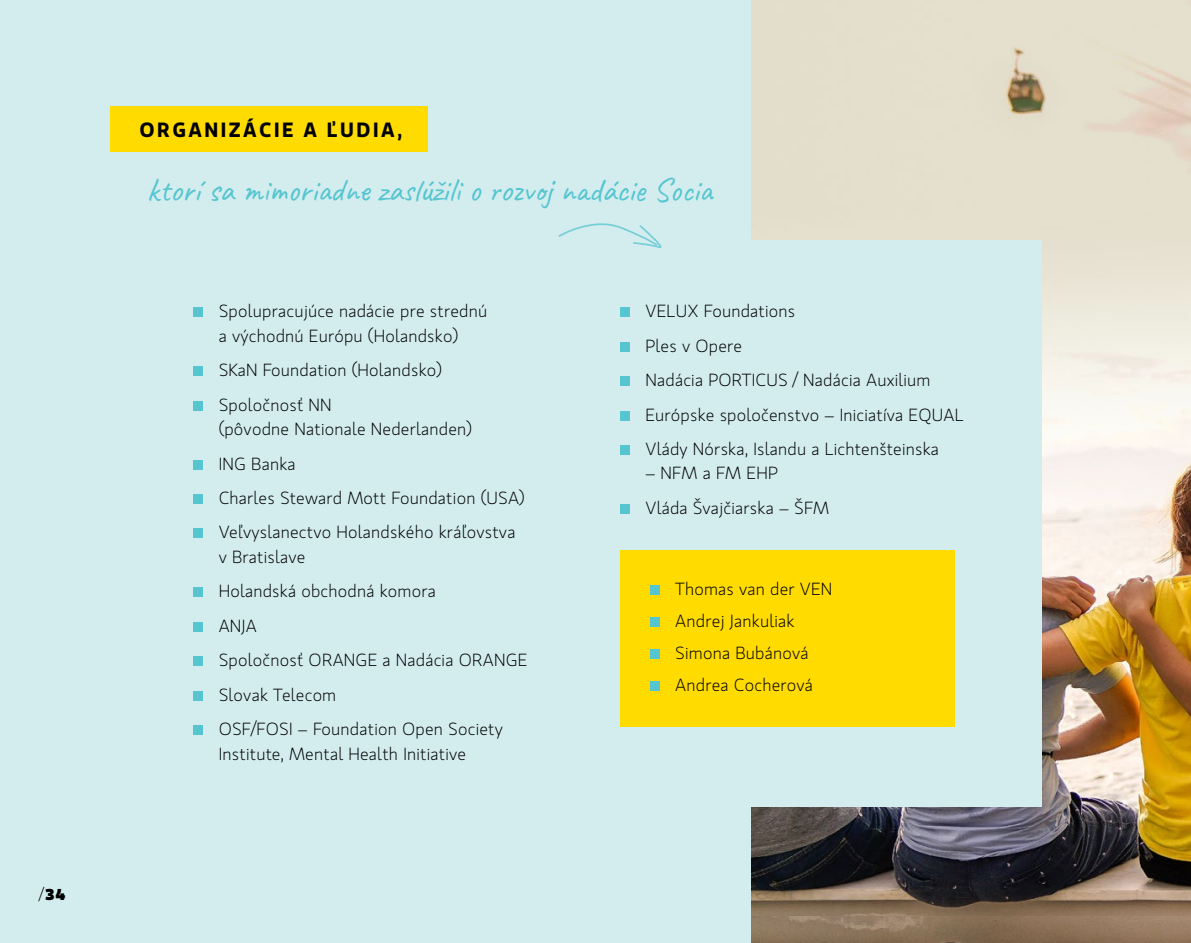
<style>
.page{position:relative;width:1191px;height:943px;background:#d3edef}
.page>*{position:absolute;margin:0;border:0;box-sizing:border-box;transform-origin:0 0}
.t1{font:33.25px "Caveat";color:#56c5d0}
.t2{font:600 20.65px "Gloriola Std";color:#000}
.t3{font:300 17.5px/34.5px "Gloriola Std";letter-spacing:.015em;color:#000}
.t4{font:900 15.75px "Gloriola Std Display";color:#000}
.s1{font-family:"Gloriola Std";font-weight:300}
</style>
<div class="page">
<img style="left:752px;top:0;width:439px;height:916px">
<img style="left:752px;top:916px;width:439px;height:27px">
<div style="left:419px;top:240px;width:623px;height:566px;background:#d3edef"></div>
<div style="left:620px;top:550px;width:335px;height:176px;background:#ffdb00"></div>
<svg style="left:558px;top:223px;width:104px;height:25px"></svg>
<div style="left:193px;top:307px;width:10px;height:10px;background:#56c5d0"></div>
<div style="left:193px;top:366px;width:10px;height:10px;background:#56c5d0"></div>
<div style="left:193px;top:400px;width:10px;height:10px;background:#56c5d0"></div>
<div style="left:193px;top:459px;width:10px;height:10px;background:#56c5d0"></div>
<div style="left:193px;top:494px;width:10px;height:10px;background:#56c5d0"></div>
<div style="left:193px;top:528px;width:10px;height:10px;background:#56c5d0"></div>
<div style="left:193px;top:587px;width:10px;height:10px;background:#56c5d0"></div>
<div style="left:193px;top:622px;width:10px;height:10px;background:#56c5d0"></div>
<div style="left:193px;top:656px;width:10px;height:10px;background:#56c5d0"></div>
<div style="left:193px;top:690px;width:10px;height:10px;background:#56c5d0"></div>
<div style="left:193px;top:725px;width:10px;height:10px;background:#56c5d0"></div>
<div style="left:620px;top:307px;width:10px;height:10px;background:#56c5d0"></div>
<div style="left:620px;top:342px;width:10px;height:9px;background:#56c5d0"></div>
<div style="left:620px;top:376px;width:10px;height:10px;background:#56c5d0"></div>
<div style="left:620px;top:410px;width:10px;height:10px;background:#56c5d0"></div>
<div style="left:620px;top:445px;width:10px;height:10px;background:#56c5d0"></div>
<div style="left:620px;top:504px;width:10px;height:10px;background:#56c5d0"></div>
<div style="left:650px;top:585px;width:10px;height:10px;background:#56c5d0"></div>
<div style="left:650px;top:617px;width:10px;height:10px;background:#56c5d0"></div>
<div style="left:650px;top:649px;width:10px;height:10px;background:#56c5d0"></div>
<div style="left:650px;top:681px;width:10px;height:10px;background:#56c5d0"></div>
<div style="left:111px;top:107px;width:317px;height:45px;background:#ffdb00"></div>
<p class="t4" style="left:39px;top:883px;width:28px"><span class="s1">/</span>34</p>
<p class="t2" style="left:139px;top:115px;width:15px">ORGANIZÁCIE</p>
<p class="t2" style="left:303px;top:115px;width:100px">A ĽUDIA,</p>
<h1 class="t1" style="left:147px;top:169px;width:568px">ktorí sa mimoriadne zaslúžili o rozvoj nadácie Socia</h1>
<p class="t3" style="left:219px;top:298px;width:270px;line-height:24.5px">Spolupracujúce nadácie pre strednú a východnú Európu (Holandsko)</p>
<p class="t3" style="left:219px;top:352px;width:225px">SKaN Foundation (Holandsko)<br>Spoločnosť NN</p>
<p class="t3" style="left:219px;top:411px;width:307px">(pôvodne Nationale Nederlanden)<br>ING Banka<br>Charles Steward Mott Foundation (USA)<br>Veľvyslanectvo Holandského kráľovstva</p>
<p class="t3" style="left:219px;top:539px;width:310px">v Bratislave<br>Holandská obchodná komora<br>ANJA<br>Spoločnosť ORANGE a Nadácia ORANGE<br>Slovak Telecom<br>OSF/FOSI – Foundation Open Society</p>
<p class="t3" style="left:219px;top:736px;width:249px">Institute, Mental Health Initiative</p>
<p class="t3" style="left:645px;top:293px;width:320px">VELUX Foundations<br>Ples v Opere<br>Nadácia PORTICUS / Nadácia Auxilium<br>Európske spoločenstvo – Iniciatíva EQUAL<br>Vlády Nórska, Islandu a Lichtenšteinska</p>
<p class="t3" style="left:645px;top:456px;width:185px">– NFM a FM EHP<br>Vláda Švajčiarska – ŠFM</p>
<p class="t3" style="left:675px;top:573px;width:159px;line-height:32px">Thomas van der VEN<br>Andrej Jankuliak<br>Simona Bubánová<br>Andrea Cocherová</p>
</div>
